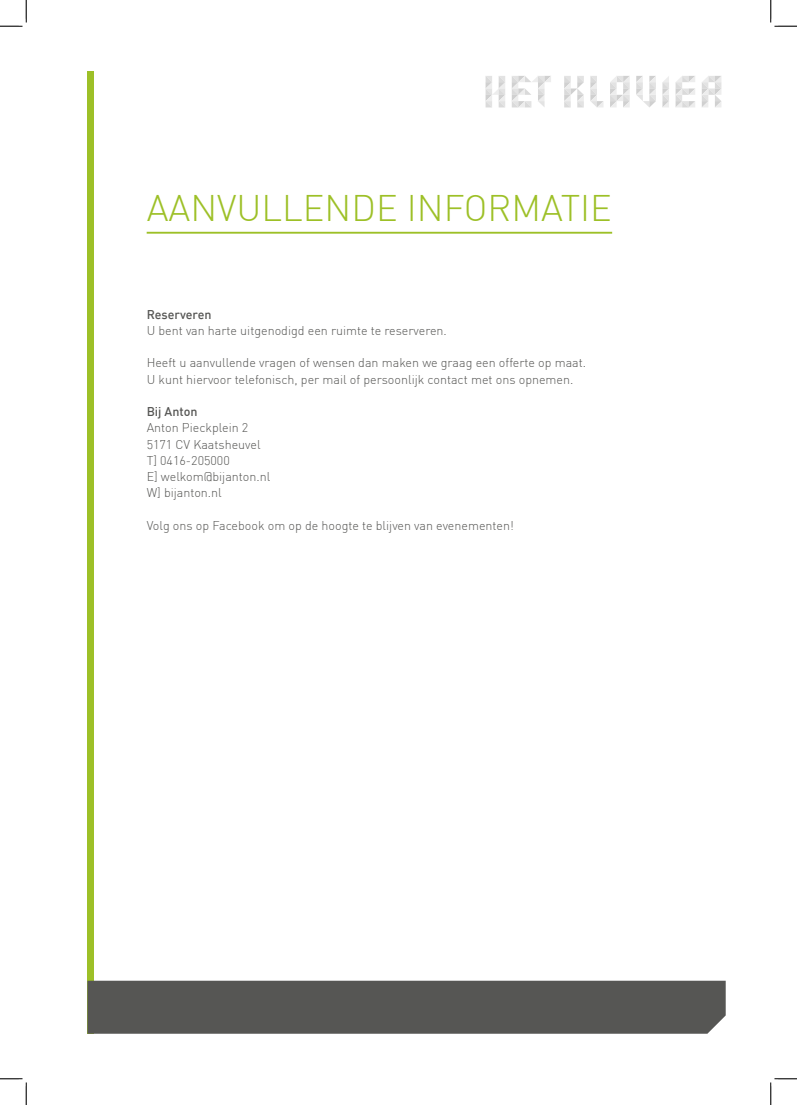
<style>
.page{position:relative;width:797px;height:1105px;background:#fff}
.page>*{position:absolute;margin:0;border:0;box-sizing:border-box;transform-origin:0 0}
.t1{font:300 36.25px "DIN";color:#9dc027}
.t2{font:300 12.5px/16.2px "DIN";color:#565654}
.t3{font:500 12.5px "DIN";color:#565654}
</style>
<div class="page">
<div style="left:88px;top:71px;width:6px;height:963px;background:#9dc027"></div>
<hr style="left:147px;top:232px;width:465px;height:2px;background:#9dc027">
<div style="left:87px;top:981px;width:638px;height:53px;background:#565654"></div>
<svg style="left:485px;top:76px;width:20px;height:31px"></svg>
<svg style="left:512px;top:76px;width:39px;height:31px"></svg>
<svg style="left:564px;top:76px;width:20px;height:31px"></svg>
<svg style="left:590px;top:76px;width:13px;height:31px"></svg>
<svg style="left:610px;top:76px;width:19px;height:31px"></svg>
<svg style="left:636px;top:76px;width:20px;height:31px"></svg>
<svg style="left:662px;top:76px;width:7px;height:31px"></svg>
<svg style="left:675px;top:76px;width:20px;height:31px"></svg>
<svg style="left:702px;top:76px;width:19px;height:31px"></svg>
<svg style="left:0;top:0;width:27px;height:27px"></svg>
<svg style="left:0;top:1078px;width:27px;height:27px"></svg>
<svg style="left:770px;top:0;width:27px;height:27px"></svg>
<svg style="left:770px;top:1078px;width:27px;height:27px"></svg>
<h1 class="t1" style="left:147px;top:186px;width:466px">AANVULLENDE INFORMATIE</h1>
<p class="t3" style="left:147px;top:306px;width:66px">Reserveren</p>
<p class="t2" style="left:147px;top:322px;width:302px">U bent van harte uitgenodigd een ruimte te reserveren.</p>
<p class="t2" style="left:147px;top:355px;width:441px">Heeft u aanvullende vragen of wensen dan maken we graag een offerte op maat.<br>U kunt hiervoor telefonisch, per mail of persoonlijk contact met ons opnemen.</p>
<p class="t3" style="left:147px;top:404px;width:52px">Bij Anton</p>
<p class="t2" style="left:147px;top:420px;width:125px">Anton Pieckplein 2<br>5171 CV Kaatsheuvel<br>T] 0416-205000<br>E] welkom@bijanton.nl<br>W] bijanton.nl</p>
<p class="t2" style="left:147px;top:517px;width:368px">Volg ons op Facebook om op de hoogte te blijven van evenementen!</p>
</div>
